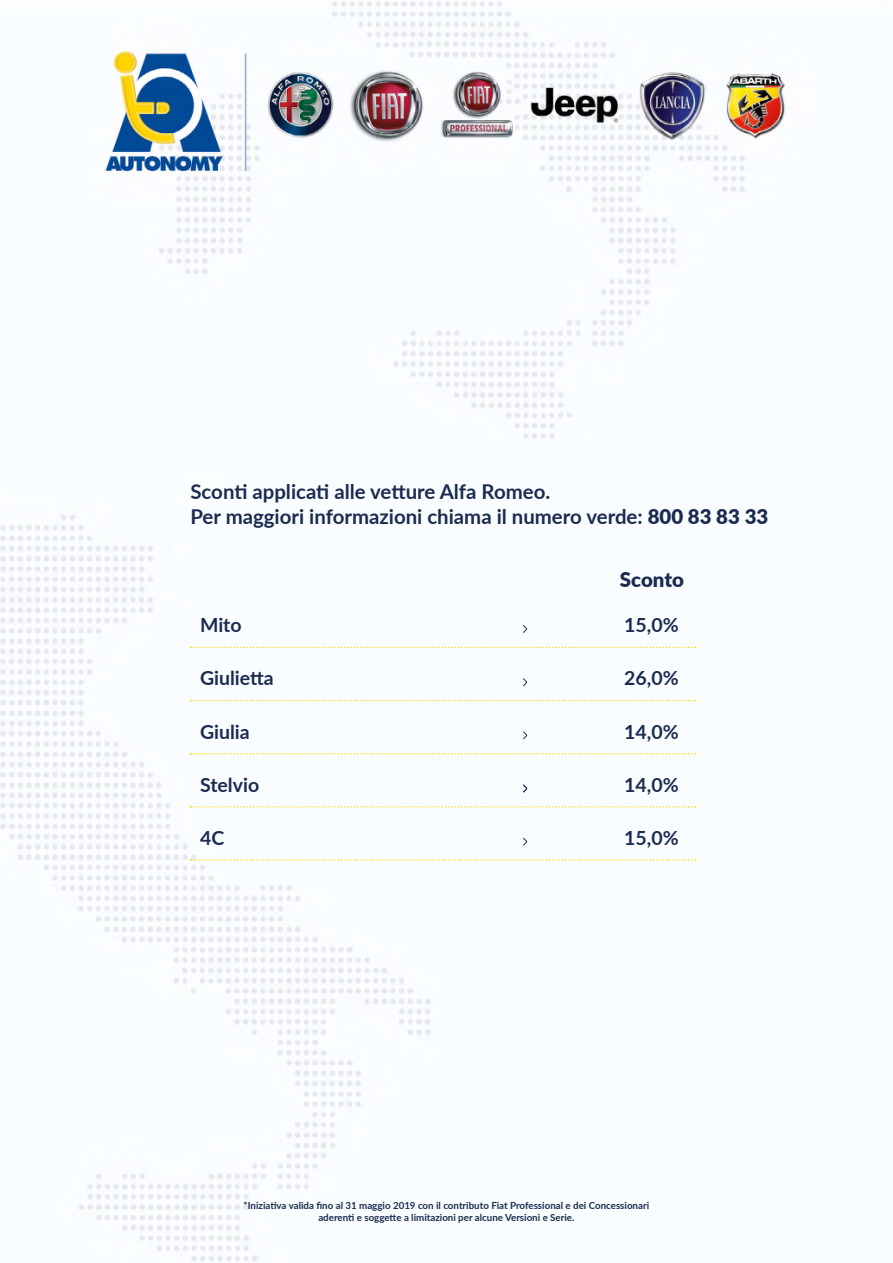
<style>
.page{position:relative;width:893px;height:1263px;background:#fff}
.page>*{position:absolute;margin:0;border:0;box-sizing:border-box;transform-origin:0 0}
.t1{font:700 20.4px/24.5px "Lato";color:#1b2c50}
.t2{font:900 20.4px "Lato";letter-spacing:-.005em;color:#1b2c50}
.t3{font:700 19.5px "Lato";color:#1b2c50}
.t4{font:700 9.75px/11.7px "Lato";color:#1b2c50;text-align:center}
.s1{font-weight:900}
</style>
<div class="page">
<img style="left:0;top:1px;width:787px;height:1261px">
<svg style="left:190px;top:647px;width:506px;height:1px"></svg>
<svg style="left:190px;top:700px;width:506px;height:1px"></svg>
<svg style="left:190px;top:753px;width:506px;height:1px"></svg>
<svg style="left:190px;top:806px;width:506px;height:2px"></svg>
<svg style="left:190px;top:859px;width:506px;height:2px"></svg>
<svg style="left:523px;top:625px;width:4px;height:8px"></svg>
<svg style="left:523px;top:678px;width:4px;height:8px"></svg>
<svg style="left:523px;top:731px;width:4px;height:8px"></svg>
<svg style="left:523px;top:784px;width:4px;height:8px"></svg>
<svg style="left:523px;top:838px;width:4px;height:7px"></svg>
<h1 class="t1" style="left:190px;top:479px;width:579px">Sconti applicati alle vetture Alfa Romeo.<br>Per maggiori informazioni chiama il numero verde: <span class="s1">800 83 83 33</span></h1>
<h2 class="t3" style="left:200px;top:611px;width:43px">Mito</h2>
<h2 class="t3" style="left:200px;top:664px;width:75px">Giulietta</h2>
<h2 class="t3" style="left:200px;top:717px;width:51px">Giulia</h2>
<h2 class="t3" style="left:200px;top:770px;width:61px">Stelvio</h2>
<h2 class="t3" style="left:200px;top:823px;width:26px">4C</h2>
<h1 class="t2" style="left:620px;top:564px;width:65px">Sconto</h1>
<h2 class="t3" style="left:624px;top:611px;width:56px">15,0%</h2>
<h2 class="t3" style="left:624px;top:664px;width:56px">26,0%</h2>
<h2 class="t3" style="left:624px;top:717px;width:56px">14,0%</h2>
<h2 class="t3" style="left:624px;top:770px;width:56px">14,0%</h2>
<h2 class="t3" style="left:624px;top:823px;width:56px">15,0%</h2>
<p class="t4" style="left:244px;top:1199px;width:407px">*Iniziativa valida fino al 31 maggio 2019 con il contributo Fiat Professional e dei Concessionari aderenti e soggette a limitazioni per alcune Versioni e Serie.</p>
</div>
